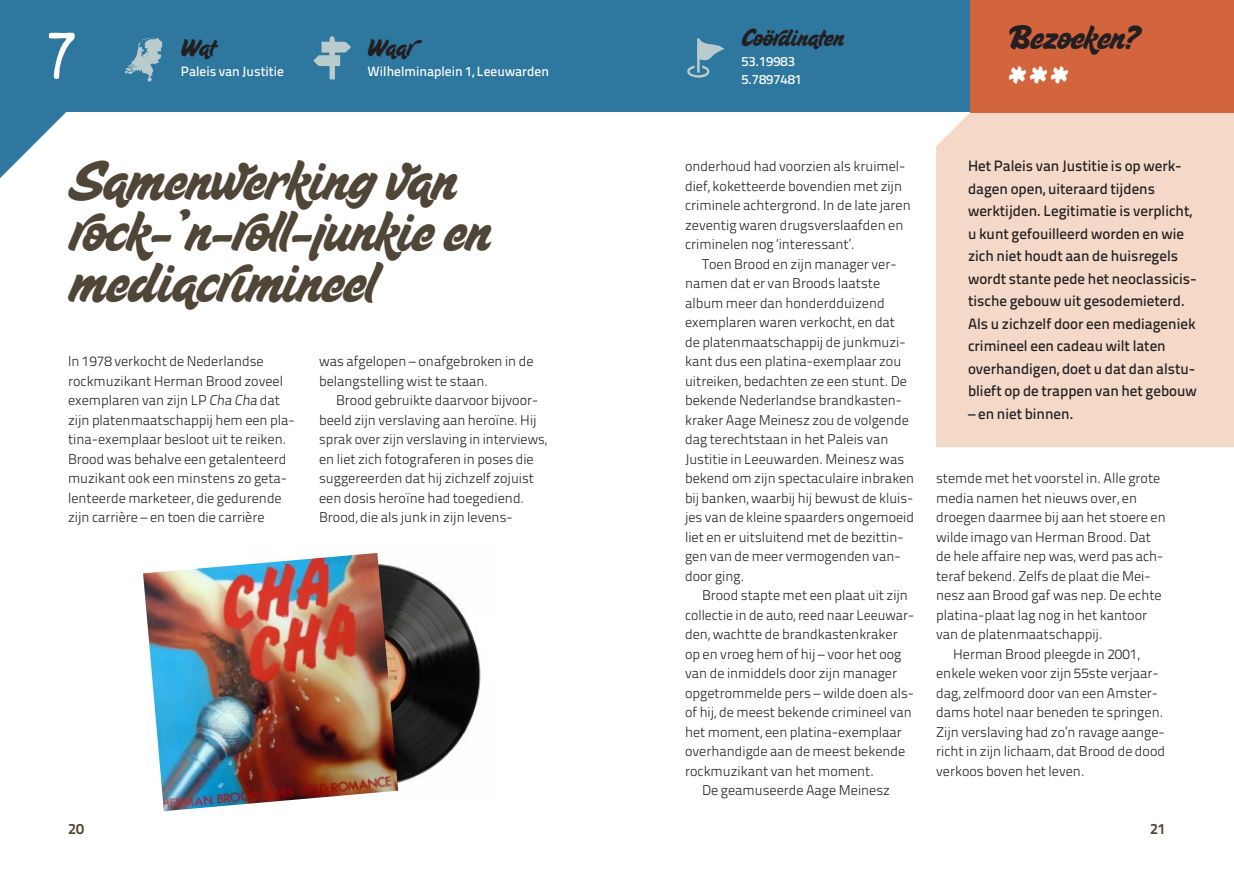
<style>
.page{position:relative;width:1234px;height:893px;background:#fff}
.page>*{position:absolute;margin:0;border:0;box-sizing:border-box;transform-origin:0 0}
.t1{font:66px "Mr Dodo Light Rounded";color:#fff}
.t2{font:49.05px/51px "Sugar Pie";color:#504638}
.t3{font:46.35px "Sugar Pie";color:#fff}
.t4{font:28.95px "Sugar Pie";color:#231f20}
.t5{font:21px "Sugar Pie";color:#231f20}
.t6{font:15px/22.5px "Titillium Text 22 L 600 wt";color:#231f20}
.t7{font:15px "Titillium Text 22 L 800 wt";color:#504638}
.t8{font:14.1px/19.5px "Titillium Text 22 L 250 wt";color:#231f20}
.t9{font:13.5px/18px "Titillium Text 22 L 600 wt";color:#fff}
</style>
<div class="page">
<div style="left:0;top:0;width:1233px;height:112px;background:#2e78a0"></div>
<svg style="left:0;top:112px;width:66px;height:66px"></svg>
<svg style="left:125px;top:37px;width:37px;height:44px"></svg>
<svg style="left:687px;top:38px;width:37px;height:40px"></svg>
<div style="left:936px;top:112px;width:297px;height:335px;background:#f4d9c9"></div>
<div style="left:970px;top:0;width:263px;height:112px;background:#d2653d"></div>
<svg style="left:313px;top:36px;width:38px;height:43px"></svg>
<img style="left:398px;top:567px;width:83px;height:224px">
<img style="left:143px;top:553px;width:255px;height:258px">
<h1 class="t1" style="left:46px;top:15px;width:33px">7</h1>
<h3 class="t5" style="left:181px;top:32px;width:35px">Wat</h3>
<p class="t9" style="left:181px;top:61px;width:104px">Paleis van Justitie</p>
<h3 class="t5" style="left:367px;top:32px;width:46px">Waar</h3>
<p class="t9" style="left:367px;top:61px;width:183px">Wilhelminaplein 1, Leeuwarden</p>
<h2 class="t2" style="left:69px;top:157px;width:422px">Samenwerking van rock-’n-roll-junkie en mediacrimineel</h2>
<p class="t8" style="left:68px;top:351px;width:228px">In 1978 verkocht de Nederlandse rockmuzikant Herman Brood zoveel exemplaren van zijn LP Cha Cha dat zijn platenmaatschappij hem een pla&shy;tina-exemplaar besloot uit te reiken.<br>Brood was behalve een getalenteerd muzikant ook een minstens zo geta&shy;lenteerde marketeer, die gedurende zijn carrière – en toen die carrière</p>
<p class="t8" style="left:319px;top:351px;width:216px">was afgelopen – onafgebroken in de belangstelling wist te staan.</p>
<p class="t8" style="left:319px;top:390px;width:229px;text-indent:17px">Brood gebruikte daarvoor bijvoor&shy;beeld zijn verslaving aan heroïne. Hij sprak over zijn verslaving in interviews, en liet zich fotograferen in poses die suggereerden dat hij zichzelf zojuist een dosis heroïne had toegediend.<br>Brood, die als junk in zijn levens-</p>
<h3 class="t5" style="left:741px;top:22px;width:104px">Coördinaten</h3>
<p class="t9" style="left:741px;top:51px;width:62px">53.19983<br>5.7897481</p>
<h3 class="t4" style="left:1010px;top:17px;width:129px">Bezoeken?</h3>
<h3 class="t3" style="left:1002px;top:51px;width:64px">***</h3>
<p class="t8" style="left:685px;top:156px;width:227px">onderhoud had voorzien als kruimel&shy;dief, koketteerde bovendien met zijn criminele achtergrond. In de late jaren zeventig waren drugsverslaafden en criminelen nog ‘interessant’.</p>
<p class="t8" style="left:685px;top:253px;width:230px;text-indent:17px">Toen Brood en zijn manager ver&shy;namen dat er van Broods laatste album meer dan honderdduizend exemplaren waren verkocht, en dat<br>de platenmaatschappij de junkmuzi&shy;kant dus een platina-exemplaar zou uitreiken, bedachten ze een stunt. De bekende Nederlandse brandkasten&shy;kraker Aage Meinesz zou de volgende dag terechtstaan in het Paleis van Justitie in Leeuwarden. Meinesz was bekend om zijn spectaculaire inbraken bij banken, waarbij hij bewust de kluis&shy;jes van de kleine spaarders ongemoeid liet en er uitsluitend met de bezittin&shy;gen van de meer vermogenden van&shy;door ging.</p>
<p class="t8" style="left:702px;top:585px;width:207px">Brood stapte met een plaat uit zijn</p>
<p class="t8" style="left:685px;top:604px;width:230px">collectie in de auto, reed naar Leeuwar-</p>
<p class="t8" style="left:685px;top:624px;width:214px">den, wachtte de brandkastenkraker</p>
<p class="t8" style="left:685px;top:643px;width:218px">op en vroeg hem of hij – voor het oog</p>
<p class="t8" style="left:685px;top:663px;width:213px">van de inmiddels door zijn manager</p>
<p class="t8" style="left:685px;top:682px;width:230px">opgetrommelde pers – wilde doen als-</p>
<p class="t8" style="left:685px;top:702px;width:228px">of hij, de meest bekende crimineel van</p>
<p class="t8" style="left:685px;top:721px;width:218px">het moment, een platina-exemplaar</p>
<p class="t8" style="left:685px;top:741px;width:222px">overhandigde aan de meest bekende</p>
<p class="t8" style="left:685px;top:760px;width:190px">rockmuzikant van het moment.</p>
<p class="t8" style="left:702px;top:780px;width:189px">De geamuseerde Aage Meinesz</p>
<p class="t6" style="left:967px;top:154px;width:230px">Het Paleis van Justitie is op werk&shy;dagen open, uiteraard tijdens werktijden. Legitimatie is verplicht, u kunt gefouilleerd worden en wie zich niet houdt aan de huisregels wordt stante pede het neoclassicis&shy;tische gebouw uit gesodemieterd.<br>Als u zichzelf door een mediageniek crimineel een cadeau wilt laten overhandigen, doet u dat dan alstu&shy;blieft op de trappen van het gebouw</p>
<p class="t6" style="left:967px;top:401px;width:107px">– en niet binnen.</p>
<p class="t8" style="left:935px;top:468px;width:226px">stemde met het voorstel in. Alle grote</p>
<p class="t8" style="left:935px;top:487px;width:202px">media namen het nieuws over, en</p>
<p class="t8" style="left:935px;top:507px;width:231px">droegen daarmee bij aan het stoere en</p>
<p class="t8" style="left:935px;top:526px;width:216px">wilde imago van Herman Brood. Dat</p>
<p class="t8" style="left:935px;top:546px;width:229px">de hele affaire nep was, werd pas ach-</p>
<p class="t8" style="left:935px;top:565px;width:216px">teraf bekend. Zelfs de plaat die Mei-</p>
<p class="t8" style="left:935px;top:585px;width:227px">nesz aan Brood gaf was nep. De echte</p>
<p class="t8" style="left:935px;top:604px;width:212px">platina-plaat lag nog in het kantoor</p>
<p class="t8" style="left:935px;top:624px;width:168px">van de platenmaatschappij.</p>
<p class="t8" style="left:952px;top:643px;width:188px">Herman Brood pleegde in 2001,</p>
<p class="t8" style="left:935px;top:663px;width:224px">enkele weken voor zijn 55ste verjaar-</p>
<p class="t8" style="left:935px;top:682px;width:223px">dag, zelfmoord door van een Amster-</p>
<p class="t8" style="left:935px;top:702px;width:228px">dams hotel naar beneden te springen.</p>
<p class="t8" style="left:935px;top:721px;width:230px">Zijn verslaving had zo’n ravage aange-</p>
<p class="t8" style="left:935px;top:741px;width:230px">richt in zijn lichaam, dat Brood de dood</p>
<p class="t8" style="left:935px;top:760px;width:150px">verkoos boven het leven.</p>
<p class="t7" style="left:68px;top:817px;width:17px">20</p>
<p class="t7" style="left:1149px;top:817px;width:17px">21</p>
</div>
